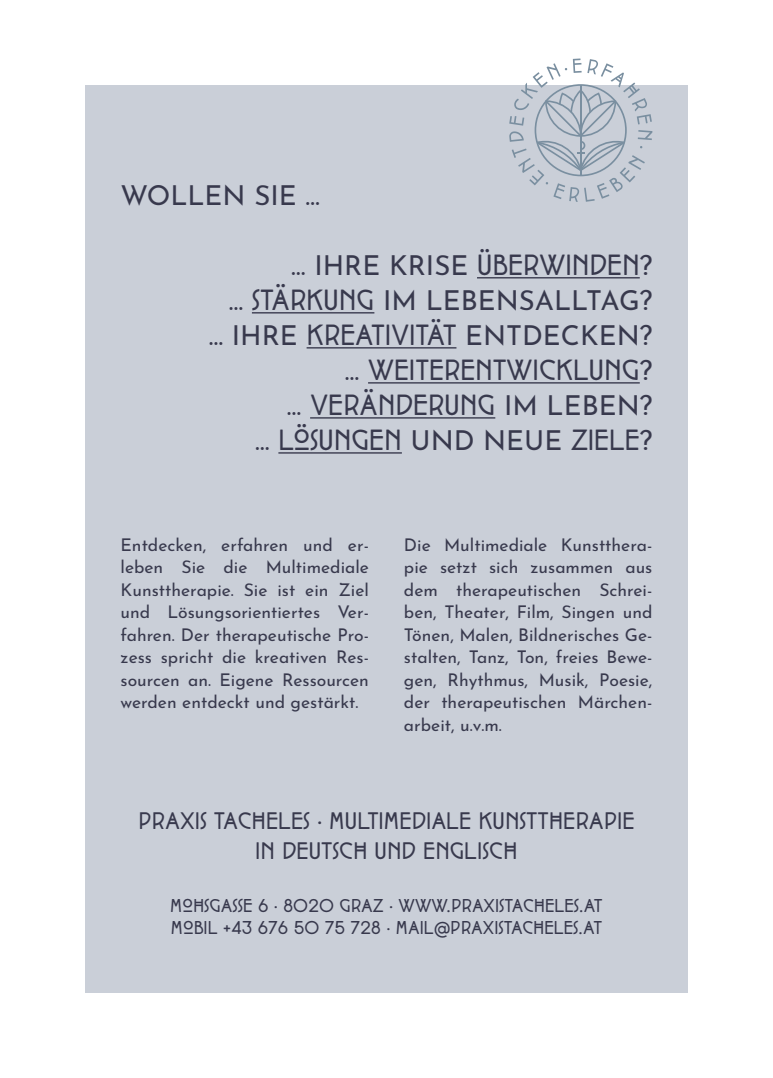
<style>
.page{position:relative;width:773px;height:1078px;background:#fff}
.page>*{position:absolute;margin:0;border:0;box-sizing:border-box;transform-origin:0 0}
.t1{font:27.5px/35px "Josefin Sans";color:#38394d;text-align:right}
.t2{font:27.5px/35px "Cocotte";color:#38394d;text-align:right}
.t3{font:22.5px/30px "Cocotte";color:#38394d;text-align:center}
.t4{font:17.5px/22.5px "Josefin Sans";color:#38394d;text-align:justify}
.t5{font:17.5px/22.5px "Cocotte";color:#38394d}
.s1{font-family:"Cocotte"}
.s2{font-family:"Josefin Sans"}
</style>
<div class="page">
<div style="left:85px;top:85px;width:602px;height:907px;background:#cacfd8"></div>
<hr style="left:477px;top:277px;width:162px;height:1px;background:#38394d">
<hr style="left:252px;top:312px;width:122px;height:1px;background:#38394d">
<hr style="left:306px;top:347px;width:150px;height:1px;background:#38394d">
<hr style="left:368px;top:382px;width:271px;height:1px;background:#38394d">
<hr style="left:310px;top:417px;width:185px;height:1px;background:#38394d">
<hr style="left:278px;top:452px;width:124px;height:1px;background:#38394d">
<svg style="left:509px;top:58px;width:143px;height:144px"></svg>
<h1 class="t1" style="left:120px;top:180px;width:201px">WOLLEN SIE …</h1>
<h1 class="t1" style="left:209px;top:250px;width:445px">… IHRE KRISE <span class="s1">ÜBERWINDEN</span>?<br>… <span class="s1">STÄRKUNG</span> IM LEBENSALLTAG? … IHRE <span class="s1">KREATIVITÄT</span> ENTDECKEN?</h1>
<h1 class="t2" style="left:255px;top:352px;width:398px"><span class="s2">…</span> WEITERENTWICKLUNG<span class="s2">?<br>…</span> VERÄNDERUNG <span class="s2">IM LEBEN?<br>…</span> LÖSUNGEN <span class="s2">UND NEUE</span> ZIELE<span class="s2">?</span></h1>
<p class="t4" style="left:120px;top:535px;width:250px">Entdecken, erfahren und er&shy;leben Sie die Multimediale Kunsttherapie. Sie ist ein Ziel und Lösungsorientiertes Ver&shy;fahren. Der therapeutische Pro&shy;zess spricht die kreativen Res&shy;sourcen an. Eigene Ressourcen werden entdeckt und gestärkt.</p>
<p class="t4" style="left:404px;top:535px;width:250px">Die Multimediale Kunstthera&shy;pie setzt sich zusammen aus dem therapeutischen Schrei&shy;ben, Theater, Film, Singen und Tönen, Malen, Bildnerisches Ge&shy;stalten, Tanz, Ton, freies Bewe&shy;gen, Rhythmus, Musik, Poesie, der therapeutischen Märchen&shy;arbeit, u.v.m.</p>
<p class="t3" style="left:138px;top:805px;width:498px">PRAXIS TACHELES · MULTIMEDIALE KUNSTTHERAPIE<br>IN DEUTSCH UND ENGLISCH</p>
<p class="t5" style="left:170px;top:893px;width:434px">MOHSGASSE 6 · 8020 GRAZ · WWW.PRAXISTACHELES.AT<br>MOBIL +43 676 50 75 728 · MAIL@PRAXISTACHELES.AT</p>
</div>
